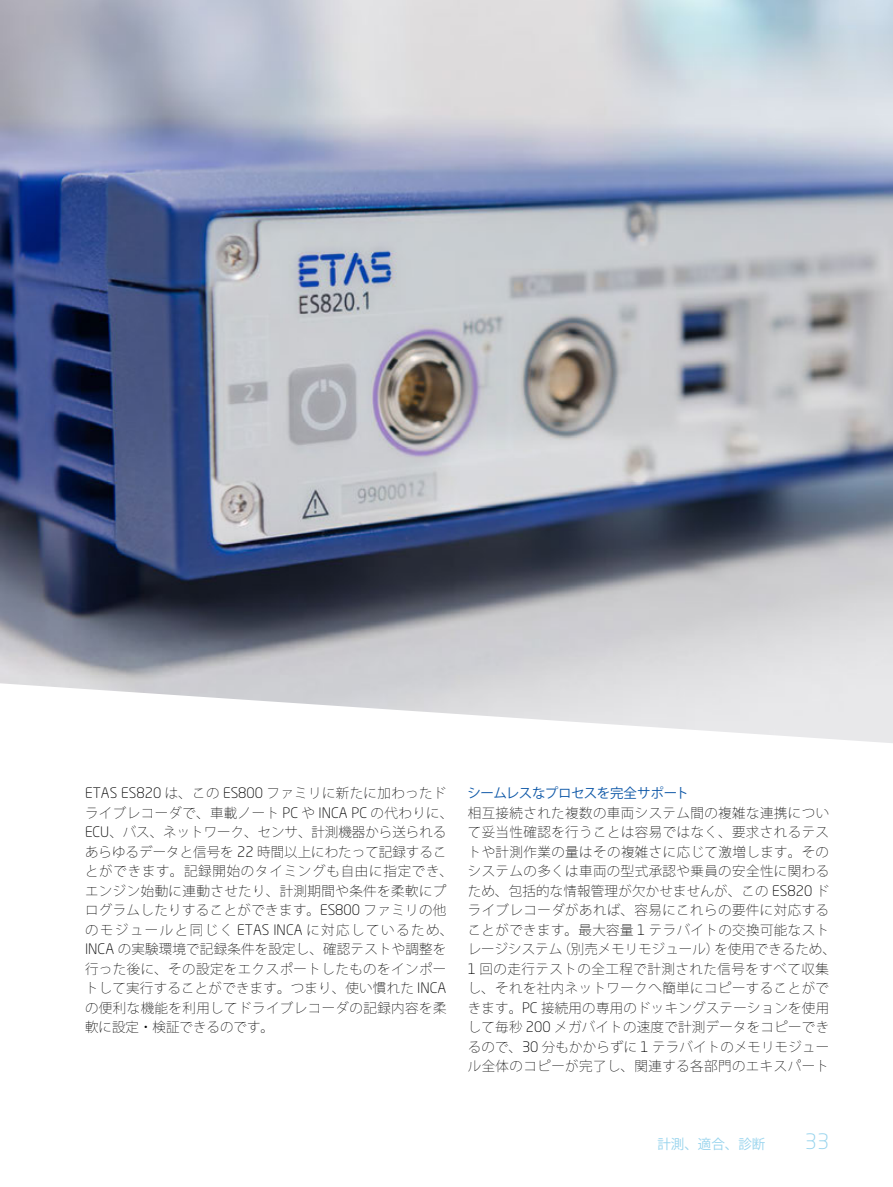
<style>
.page{position:relative;width:893px;height:1187px;background:#fff}
.page>*{position:absolute;margin:0;border:0;box-sizing:border-box;transform-origin:0 0}
.t1{font:300 21px "Neo Sans Std";color:#96d3ed}
.t2{font:200 13.5px/19.5px "Koz Go Pr 6 N";letter-spacing:.03em;color:#000}
.t3{font:13.5px "Koz Go Pr 6 N";letter-spacing:-.03em;color:#0d57a7}
.t4{font:13.5px "Koz Go Pr 6 N";color:#96d3ed}
.s1{font-family:"Neo Sans W1 G";font-weight:300;font-size:14.25px}
</style>
<div class="page">
<img style="left:0;top:0;width:893px;height:743px">
<p class="t2" style="left:85px;top:783px;width:370px"><span class="s1">ETAS ES820</span> は、この <span class="s1">ES800</span> ファミリに新たに加わったドライブレコーダで、車載ノート <span class="s1">PC</span> や <span class="s1">INCA PC</span> の代わりに、<br><span class="s1">ECU</span>、バス、ネットワーク、センサ、計測機器から送られるあらゆるデータと信号を <span class="s1">22</span> 時間以上にわたって記録することができます。記録開始のタイミングも自由に指定でき、エンジン始動に連動させたり、計測期間や条件を柔軟にプログラムしたりすることができます。<span class="s1">ES800</span> ファミリの他のモジュールと同じく <span class="s1">ETAS INCA</span> に対応しているため、<br><span class="s1">INCA</span> の実験環境で記録条件を設定し、確認テストや調整を行った後に、その設定をエクスポートしたものをインポートして実行することができます。つまり、使い慣れた <span class="s1">INCA</span>の便利な機能を利用してドライブレコーダの記録内容を柔軟に設定・検証できるのです。</p>
<p class="t3" style="left:467px;top:785px;width:223px">シームレスなプロセスを完全サポート</p>
<p class="t2" style="left:468px;top:803px;width:370px">相互接続された複数の車両システム間の複雑な連携について妥当性確認を行うことは容易ではなく、要求されるテストや計測作業の量はその複雑さに応じて激増します。そのシステムの多くは車両の型式承認や乗員の安全性に関わるため、包括的な情報管理が欠かせませんが、この <span class="s1">ES820</span> ドライブレコーダがあれば、容易にこれらの要件に対応することができます。最大容量 <span class="s1">1</span> テラバイトの交換可能なストレージシステム（別売メモリモジュール）を使用できるため、<br><span class="s1">1</span> 回の走行テストの全工程で計測された信号をすべて収集し、それを社内ネットワークへ簡単にコピーすることができます。<span class="s1">PC</span> 接続用の専用のドッキングステーションを使用して毎秒 <span class="s1">200</span> メガバイトの速度で計測データをコピーできるので、<span class="s1">30</span> 分もかからずに <span class="s1">1</span> テラバイトのメモリモジュール全体のコピーが完了し、関連する各部門のエキスパート</p>
<p class="t4" style="left:657px;top:1136px;width:109px">計測、適合、診断</p>
<h1 class="t1" style="left:805px;top:1128px;width:26px">33</h1>
</div>
